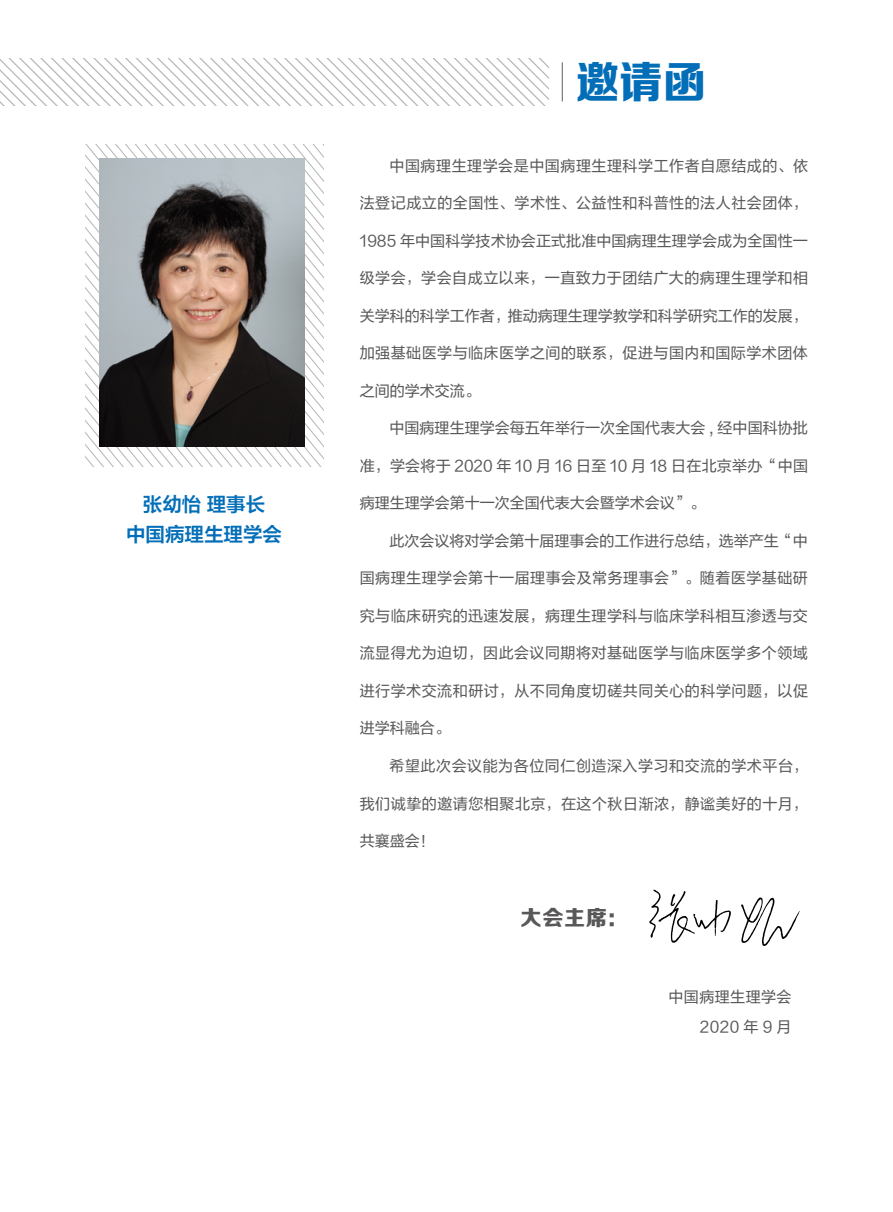
<style>
.page{position:relative;width:893px;height:1212px;background:#fff}
.page>*{position:absolute;margin:0;border:0;box-sizing:border-box;transform-origin:0 0}
.t1{font:43.5px "FZZDHJW GB1 0";color:#036eb8}
.t2{font:21.15px "FZZDHJW GB1 0";color:#595757}
.t3{font:19.5px/30px "FZLTZCHJW GB1 0";color:#036eb8;text-align:center}
.t4{font:15px/30px "FZLTHJW GB1 0";letter-spacing:.035em;color:#595757;text-align:right}
.t5{font:15px "FZLTHJW GB1 0";color:#595757}
.t6{font:15px "FZLTHJW GB1 0";letter-spacing:.005em;color:#595757}
.t7{font:15px "FZLTHJW GB1 0";letter-spacing:.015em;color:#595757}
</style>
<div class="page">
<svg style="left:0;top:58px;width:549px;height:47px"></svg>
<hr style="left:562px;top:62px;width:1px;height:39px;background:#606060">
<svg style="left:85px;top:145px;width:238px;height:321px"></svg>
<img style="left:99px;top:158px;width:205px;height:288px">
<svg style="left:741px;top:897px;width:59px;height:49px"></svg>
<svg style="left:649px;top:889px;width:82px;height:54px"></svg>
<h3 class="t3" style="left:126px;top:490px;width:157px">张幼怡 理事长<br>中国病理生理学会</h3>
<h1 class="t1" style="left:576px;top:59px;width:132px">邀请函</h1>
<p class="t4" style="left:389px;top:151px;width:420px">中国病理生理学会是中国病理生理科学工作者自愿结成的、依</p>
<p class="t4" style="left:360px;top:189px;width:450px">法登记成立的全国性、学术性、公益性和科普性的法人社会团体，</p>
<p class="t6" style="left:360px;top:232px;width:450px">1985 年中国科学技术协会正式批准中国病理生理学会成为全国性一</p>
<p class="t4" style="left:360px;top:264px;width:450px">级学会，学会自成立以来，一直致力于团结广大的病理生理学和相</p>
<p class="t5" style="left:360px;top:307px;width:450px">关学科的科学工作者，推动病理生理学教学和科学研究工作的发展，</p>
<p class="t4" style="left:360px;top:339px;width:450px">加强基础医学与临床医学之间的联系，促进与国内和国际学术团体</p>
<p class="t5" style="left:360px;top:382px;width:121px">之间的学术交流。</p>
<p class="t6" style="left:389px;top:420px;width:420px">中国病理生理学会每五年举行一次全国代表大会 , 经中国科协批</p>
<p class="t7" style="left:360px;top:457px;width:450px">准，学会将于 2020 年 10 月 16 日至 10 月 18 日在北京举办“中国</p>
<p class="t5" style="left:360px;top:495px;width:346px">病理生理学会第十一次全国代表大会暨学术会议”。</p>
<p class="t5" style="left:389px;top:532px;width:420px">此次会议将对学会第十届理事会的工作进行总结，选举产生“中</p>
<p class="t4" style="left:360px;top:564px;width:450px">国病理生理学会第十一届理事会及常务理事会”。随着医学基础研</p>
<p class="t4" style="left:360px;top:601px;width:450px">究与临床研究的迅速发展，病理生理学科与临床学科相互渗透与交</p>
<p class="t4" style="left:360px;top:639px;width:450px">流显得尤为迫切，因此会议同期将对基础医学与临床医学多个领域</p>
<p class="t4" style="left:360px;top:676px;width:450px">进行学术交流和研讨，从不同角度切磋共同关心的科学问题，以促</p>
<p class="t4" style="left:360px;top:714px;width:91px">进学科融合。</p>
<p class="t4" style="left:389px;top:751px;width:420px">希望此次会议能为各位同仁创造深入学习和交流的学术平台，</p>
<p class="t4" style="left:360px;top:789px;width:450px">我们诚挚的邀请您相聚北京，在这个秋日渐浓，静谧美好的十月，</p>
<p class="t4" style="left:360px;top:826px;width:76px">共襄盛会！</p>
<h2 class="t2" style="left:521px;top:907px;width:110px">大会主席：</h2>
<p class="t4" style="left:668px;top:982px;width:125px">中国病理生理学会<br>2020 年 9 月</p>
</div>
